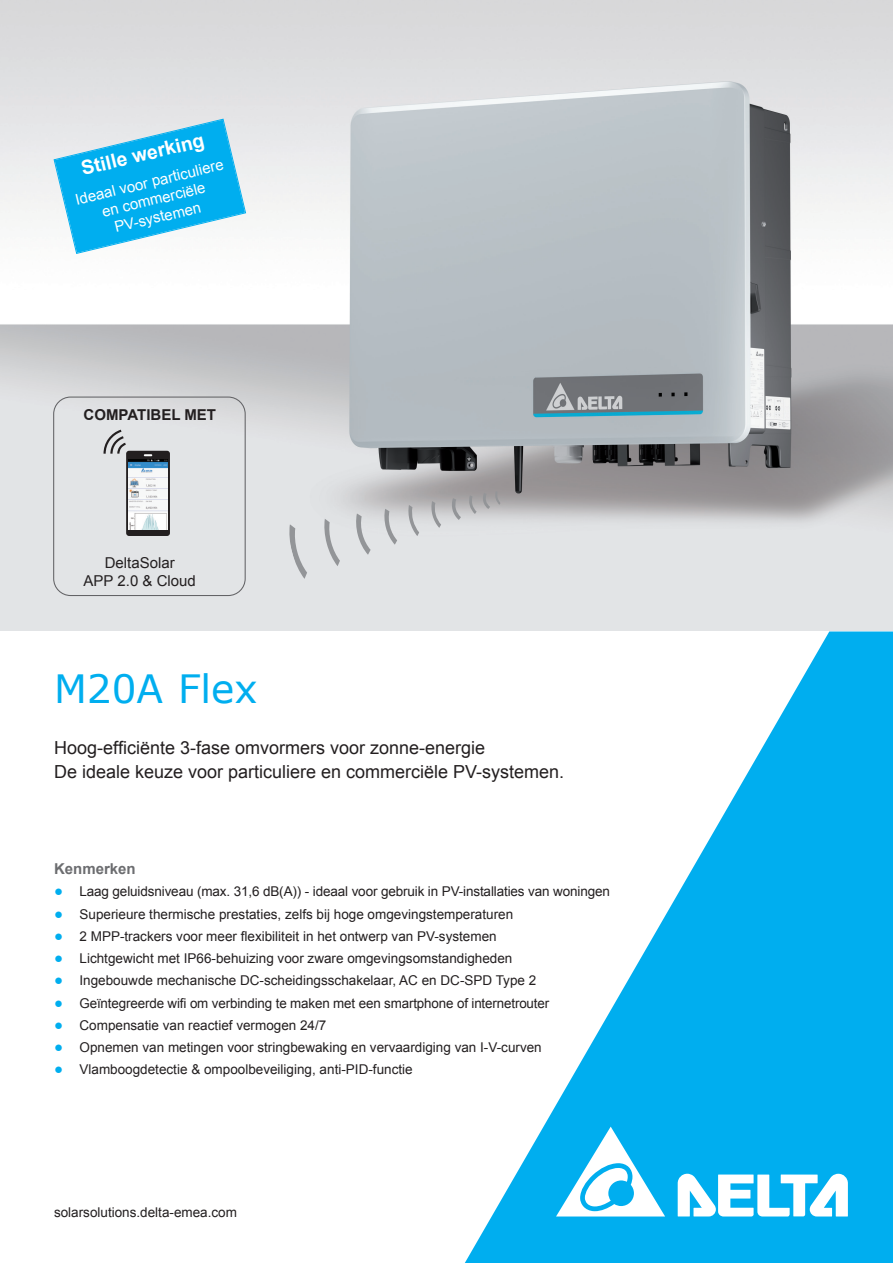
<style>
.page{position:relative;width:893px;height:1263px;background:#fff}
.page>*{position:absolute;margin:0;border:0;box-sizing:border-box;transform-origin:0 0}
.HE-Product_name_shor{font:39px "Verdana";color:#00aeef}
.t1{font:700 19.5px "Arial";color:#fff}
.HE-Teaser-pf{font:18px "Arial";color:#231f20}
.HE-Featuring_descrip{font:15px/18px "Arial";color:#fff;text-align:center}
.t2{font:15px "Arial";color:#231f20}
.t3{font:700 15px "Arial";color:#231f20}
.HE-Heading_Features{font:700 15px "Arial";color:#6c6d70}
.CD-Web_address-pf{font:13.5px "Arial";color:#231f20}
.s1{font-size:15px;color:#00aeef}
</style>
<div class="page">
<img style="left:0;top:0;width:893px;height:631px">
<svg style="left:465px;top:631px;width:428px;height:632px;fill:#00aeef"></svg>
<svg style="left:678px;top:1174px;width:170px;height:42px"></svg>
<svg style="left:556px;top:1126px;width:109px;height:90px"></svg>
<svg style="left:54px;top:119px;width:192px;height:135px"></svg>
<svg style="left:408px;top:505px;width:11px;height:31px"></svg>
<svg style="left:431px;top:501px;width:10px;height:27px"></svg>
<svg style="left:451px;top:498px;width:10px;height:22px"></svg>
<svg style="left:469px;top:495px;width:8px;height:19px"></svg>
<svg style="left:483px;top:491px;width:18px;height:18px"></svg>
<svg style="left:384px;top:509px;width:13px;height:36px"></svg>
<svg style="left:356px;top:513px;width:15px;height:42px"></svg>
<svg style="left:324px;top:519px;width:16px;height:47px"></svg>
<svg style="left:289px;top:524px;width:18px;height:55px"></svg>
<div style="left:53px;top:396px;width:193px;height:200px;border:1px solid #636366;border-radius:17px"></div>
<div style="left:126px;top:451px;width:44px;height:85px;background:#231f20;border-radius:3px"></div>
<svg style="left:144px;top:454px;width:8px;height:2px"></svg>
<img style="left:128px;top:459px;width:40px;height:70px">
<svg style="left:103px;top:430px;width:23px;height:24px"></svg>
<p class="t1" style="left:79px;top:157px;width:127px;rotate:-14deg">Stille werking</p>
<p class="HE-Featuring_descrip" style="left:74px;top:192px;width:153px;rotate:-14deg">Ideaal voor particuliere en commerciële<br>PV-systemen</p>
<p class="t3" style="left:84px;top:405px;width:134px">COMPATIBEL MET</p>
<p class="t2" style="left:105px;top:553px;width:72px">DeltaSolar</p>
<p class="t2" style="left:84px;top:571px;width:114px">APP 2.0 &amp; Cloud</p>
<p class="HE-Product_name_shor" style="left:54px;top:662px;width:205px">M20A Flex</p>
<p class="HE-Teaser-pf" style="left:54px;top:736px;width:433px">Hoog-efficiënte 3-fase omvormers voor zonne-energie</p>
<p class="HE-Teaser-pf" style="left:54px;top:760px;width:512px">De ideale keuze voor particuliere en commerciële PV-systemen.</p>
<p class="HE-Heading_Features" style="left:54px;top:859px;width:83px">Kenmerken</p>
<p class="CD-Web_address-pf" style="left:54px;top:883px;width:557px"><span class="s1">●</span> Laag geluidsniveau (max. 31,6 dB(A)) - ideaal voor gebruik in PV-installaties van woningen</p>
<p class="CD-Web_address-pf" style="left:54px;top:905px;width:461px"><span class="s1">●</span> Superieure thermische prestaties, zelfs bij hoge omgevingstemperaturen</p>
<p class="CD-Web_address-pf" style="left:54px;top:927px;width:444px"><span class="s1">●</span> 2 MPP-trackers voor meer flexibiliteit in het ontwerp van PV-systemen</p>
<p class="CD-Web_address-pf" style="left:54px;top:949px;width:460px"><span class="s1">●</span> Lichtgewicht met IP66-behuizing voor zware omgevingsomstandigheden</p>
<p class="CD-Web_address-pf" style="left:54px;top:972px;width:484px"><span class="s1">●</span> Ingebouwde mechanische DC-scheidingsschakelaar, AC en DC-SPD Type 2</p>
<p class="CD-Web_address-pf" style="left:54px;top:994px;width:497px"><span class="s1">●</span> Geïntegreerde wifi om verbinding te maken met een smartphone of internetrouter</p>
<p class="CD-Web_address-pf" style="left:54px;top:1016px;width:274px"><span class="s1">●</span> Compensatie van reactief vermogen 24/7</p>
<p class="CD-Web_address-pf" style="left:54px;top:1039px;width:489px"><span class="s1">●</span> Opnemen van metingen voor stringbewaking en vervaardiging van I-V-curven</p>
<p class="CD-Web_address-pf" style="left:54px;top:1061px;width:360px"><span class="s1">●</span> Vlamboogdetectie &amp; ompoolbeveiliging, anti-PID-functie</p>
<p class="CD-Web_address-pf" style="left:54px;top:1204px;width:185px">solarsolutions.delta-emea.com</p>
</div>
